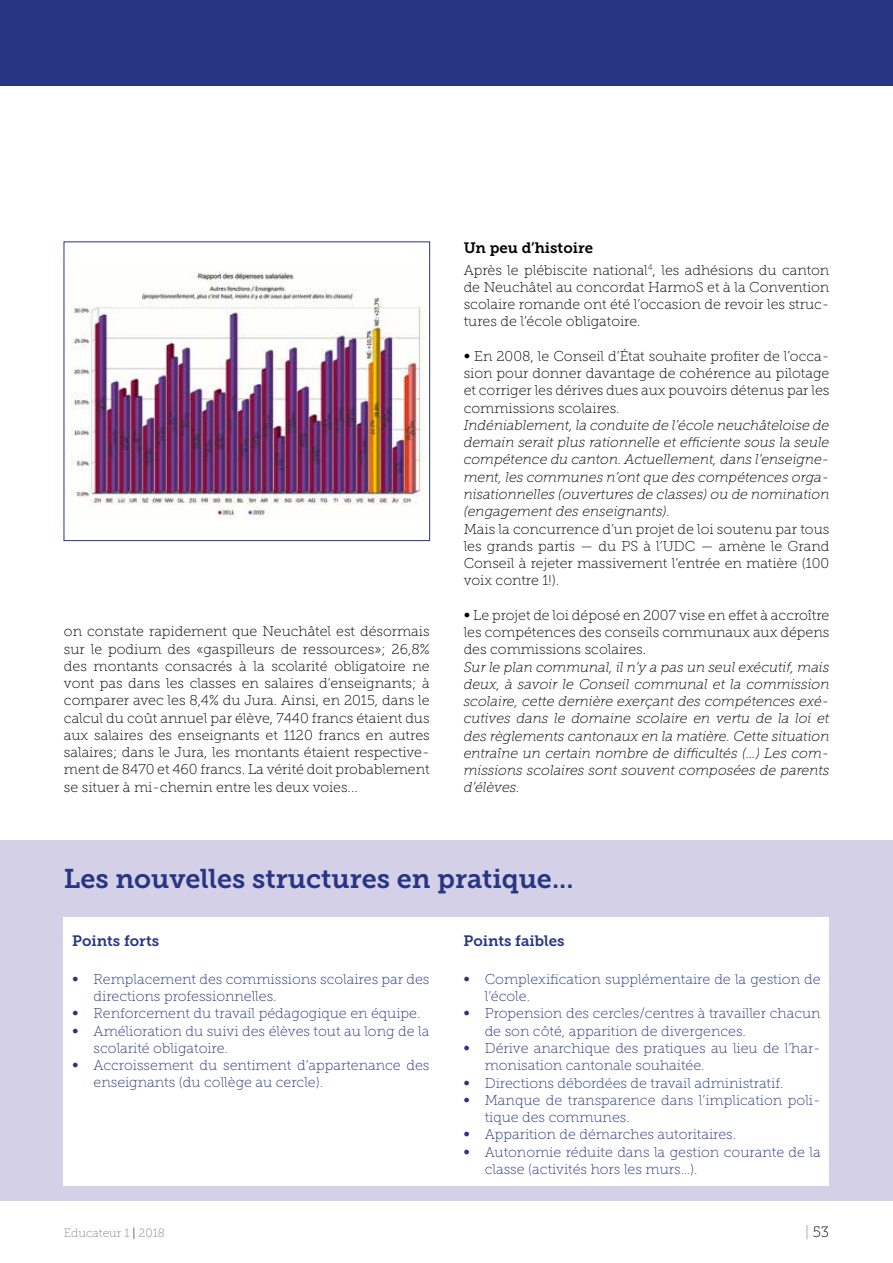
<style>
.page{position:relative;width:893px;height:1263px;background:#fff}
.page>*{position:absolute;margin:0;border:0;box-sizing:border-box;transform-origin:0 0}
.t1{font:27px "Museo Slab 700";color:#283583}
.t2{font:15px "Museo Slab 700";color:#283583}
.t3{font:15px "Museo Slab 700";color:#000}
.t4{font:15px "Museo Slab 100";color:#000}
.t5{font:14.25px/17.2px "Museo Slab 100";color:#000;text-align:justify}
.t6{font:14.25px "Museo Slab 100";color:#283583}
.t7{font:italic 14.25px/17.2px "Museo Slab 100";color:#000;text-align:justify}
.t8{font:12px "Museo Slab 100";color:#878787}
.s1{color:#000}
.s2{color:#878787}
</style>
<div class="page">
<div style="left:0;top:0;width:893px;height:85px;background:#283583"></div>
<img style="left:70px;top:271px;width:356px;height:248px">
<div style="left:64px;top:241px;width:366px;height:300px;border:1px solid #283583"></div>
<div style="left:0;top:840px;width:893px;height:360px;background:#d3d0e7"></div>
<div style="left:64px;top:916px;width:765px;height:269px;background:#fff"></div>
<p class="t5" style="left:64px;top:623px;width:367px">on constate rapidement que Neuchâtel est désormais sur le podium des «gaspilleurs de ressources»; 26,8% des montants consacrés à la scolarité obligatoire ne vont pas dans les classes en salaires d’enseignants; à comparer avec les 8,4% du Jura. Ainsi, en 2015, dans le calcul du coût annuel par élève, 7440 francs étaient dus aux salaires des enseignants et 1120 francs en autres salaires; dans le Jura, les montants étaient respective&shy;ment de 8470 et 460 francs. La vérité doit probablement se situer à mi-chemin entre les deux voies...</p>
<p class="t3" style="left:464px;top:239px;width:131px">Un peu d’histoire</p>
<p class="t5" style="left:464px;top:261px;width:367px">Après le plébiscite national<sup>4</sup>, les adhésions du canton de Neuchâtel au concordat HarmoS et à la Convention scolaire romande ont été l’occasion de revoir les struc&shy;tures de l’école obligatoire.</p>
<p class="t5" style="left:464px;top:347px;width:367px">∞ En 2008, le Conseil d’État souhaite profiter de l’occa&shy;sion pour donner davantage de cohérence au pilotage et corriger les dérives dues aux pouvoirs détenus par les commissions scolaires.</p>
<p class="t7" style="left:464px;top:416px;width:367px">Indéniablement, la conduite de l’école neuchâteloise de demain serait plus rationnelle et efficiente sous la seule compétence du canton. Actuellement, dans l’enseigne&shy;ment, les communes n’ont que des compétences orga&shy;nisationnelles (ouvertures de classes) ou de nomination (engagement des enseignants).</p>
<p class="t5" style="left:464px;top:520px;width:367px">Mais la concurrence d’un projet de loi soutenu par tous les grands partis — du PS à l’UDC — amène le Grand Conseil à rejeter massivement l’entrée en matière (100 voix contre 1!).</p>
<p class="t5" style="left:464px;top:606px;width:367px">∞ Le projet de loi déposé en 2007 vise en effet à accroître les compétences des conseils communaux aux dépens des commissions scolaires.</p>
<p class="t7" style="left:464px;top:658px;width:367px">Sur le plan communal, il n’y a pas un seul exécutif, mais deux, à savoir le Conseil communal et la commission scolaire, cette dernière exerçant des compétences exé&shy;cutives dans le domaine scolaire en vertu de la loi et des règlements cantonaux en la matière. Cette situation entraîne un certain nombre de difficultés (…) Les com&shy;missions scolaires sont souvent composées de parents d’élèves.</p>
<h1 class="t1" style="left:64px;top:864px;width:511px">Les nouvelles structures en pratique...</h1>
<p class="t2" style="left:72px;top:932px;width:88px">Points forts</p>
<p class="t2" style="left:463px;top:932px;width:103px">Points faibles</p>
<p class="t6" style="left:72px;top:971px;width:359px">∞ Remplacement des commissions scolaires par des</p>
<p class="t6" style="left:94px;top:988px;width:185px">directions professionnelles.</p>
<p class="t6" style="left:72px;top:1006px;width:350px">∞ Renforcement du travail pédagogique en équipe.</p>
<p class="t6" style="left:72px;top:1023px;width:359px">∞ Amélioration du suivi des élèves tout au long de la</p>
<p class="t6" style="left:94px;top:1040px;width:136px">scolarité obligatoire.</p>
<p class="t6" style="left:72px;top:1058px;width:359px">∞ Accroissement du sentiment d’appartenance des</p>
<p class="t6" style="left:94px;top:1075px;width:231px">enseignants (du collège au cercle).</p>
<p class="t6" style="left:463px;top:971px;width:359px">∞ Complexification supplémentaire de la gestion de</p>
<p class="t6" style="left:485px;top:989px;width:47px">l’école.</p>
<p class="t6" style="left:463px;top:1006px;width:359px">∞ Propension des cercles/centres à travailler chacun</p>
<p class="t6" style="left:485px;top:1023px;width:263px">de son côté, apparition de divergences.</p>
<p class="t6" style="left:463px;top:1040px;width:359px">∞ Dérive anarchique des pratiques au lieu de l’har-</p>
<p class="t6" style="left:485px;top:1058px;width:221px">monisation cantonale souhaitée.</p>
<p class="t6" style="left:463px;top:1075px;width:321px">∞ Directions débordées de travail administratif.</p>
<p class="t6" style="left:463px;top:1092px;width:359px">∞ Manque de transparence dans l’implication poli-</p>
<p class="t6" style="left:485px;top:1109px;width:147px">tique des communes.</p>
<p class="t6" style="left:463px;top:1127px;width:274px">∞ Apparition de démarches autoritaires.</p>
<p class="t6" style="left:463px;top:1144px;width:359px">∞ Autonomie réduite dans la gestion courante de la</p>
<p class="t6" style="left:485px;top:1161px;width:214px">classe (activités hors les murs…).</p>
<p class="t8" style="left:64px;top:1226px;width:103px">Educateur 1 <span class="s1">|</span> 2018</p>
<p class="t4" style="left:805px;top:1223px;width:26px"><span class="s2">|</span> 53</p>
</div>
